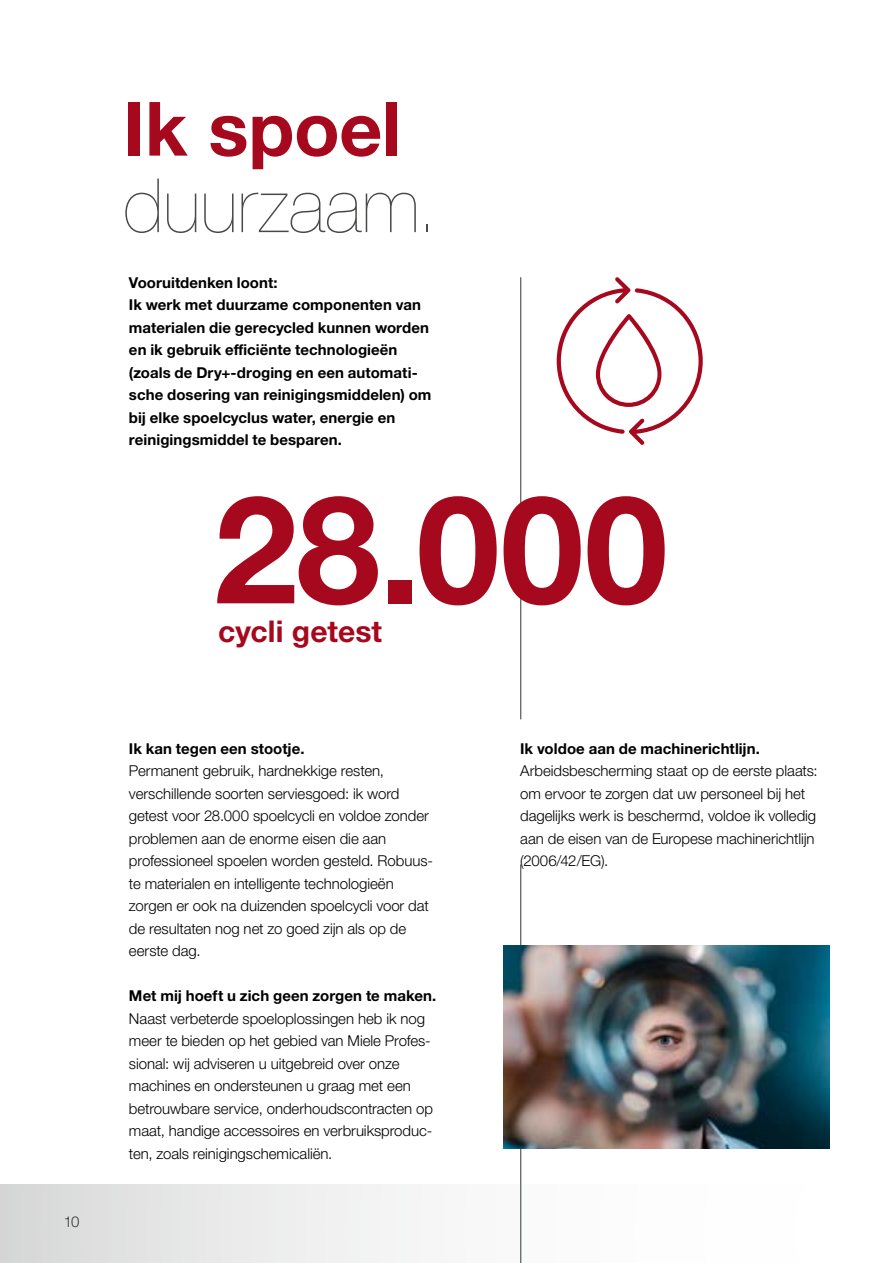
<style>
.page{position:relative;width:893px;height:1263px;background:#fff}
.page>*{position:absolute;margin:0;border:0;box-sizing:border-box;transform-origin:0 0}
.t1{font:700 150px "Helvetica Neue LTW1 G";color:#a6081d}
.t2{font:200 75px "Helvetica Neue LTW1 G";color:#494948}
.t3{font:700 75px "Helvetica Neue LTW1 G";letter-spacing:-.005em;color:#a6081d}
.t4{font:700 30px "Helvetica Neue LTW1 G";color:#a6081d}
.t5{font:300 15px/22.5px "Helvetica Neue LTW1 G";letter-spacing:-.005em;color:#000}
.t6{font:700 15px/22.5px "Helvetica Neue LTW1 G";letter-spacing:.005em;color:#000}
</style>
<div class="page">
<hr style="left:520px;top:277px;width:1px;height:442px;background:#494948">
<hr style="left:520px;top:864px;width:1px;height:399px;background:#494948">
<svg style="left:557px;top:277px;width:146px;height:168px"></svg>
<div style="left:0;top:1184px;width:893px;height:79px;background:linear-gradient(to right,#dedede,#fff)"></div>
<img style="left:503px;top:946px;width:326px;height:203px">
<p class="t5" style="left:64px;top:1211px;width:17px">10</p>
<h2 class="t3" style="left:123px;top:83px;width:280px">Ik spoel</h2>
<h2 class="t2" style="left:123px;top:162px;width:316px">duurzaam.</h2>
<p class="t6" style="left:129px;top:271px;width:304px">Vooruitdenken loont:<br>Ik werk met duurzame componenten van materialen die gerecycled kunnen worden en ik gebruik efficiënte technologieën (zoals de Dry+-droging en een automati&shy;sche dosering van reinigingsmiddelen) om bij elke spoelcyclus water, energie en reinigingsmiddel te besparen.</p>
<h1 class="t1" style="left:214px;top:457px;width:455px">28.000</h1>
<h3 class="t4" style="left:218px;top:613px;width:165px">cycli getest</h3>
<p class="t6" style="left:129px;top:737px;width:177px">Ik kan tegen een stootje.</p>
<p class="t5" style="left:129px;top:760px;width:305px">Permanent gebruik, hardnekkige resten, verschillende soorten serviesgoed: ik word getest voor 28.000 spoelcycli en voldoe zonder problemen aan de enorme eisen die aan professioneel spoelen worden gesteld. Robuus&shy;te materialen en intelligente technologieën zorgen er ook na duizenden spoelcycli voor dat de resultaten nog net zo goed zijn als op de eerste dag.</p>
<p class="t6" style="left:129px;top:985px;width:309px">Met mij hoeft u zich geen zorgen te maken.</p>
<p class="t5" style="left:129px;top:1007px;width:305px">Naast verbeterde spoeloplossingen heb ik nog meer te bieden op het gebied van Miele Profes&shy;sional: wij adviseren u uitgebreid over onze machines en ondersteunen u graag met een betrouwbare service, onderhoudscontracten op maat, handige accessoires en verbruiksproduc&shy;ten, zoals reinigingschemicaliën.</p>
<p class="t6" style="left:520px;top:737px;width:241px">Ik voldoe aan de machinerichtlijn.</p>
<p class="t5" style="left:520px;top:760px;width:299px">Arbeidsbescherming staat op de eerste plaats: om ervoor te zorgen dat uw personeel bij het dagelijks werk is beschermd, voldoe ik volledig aan de eisen van de Europese machinerichtlijn (2006/42/EG).</p>
</div>
